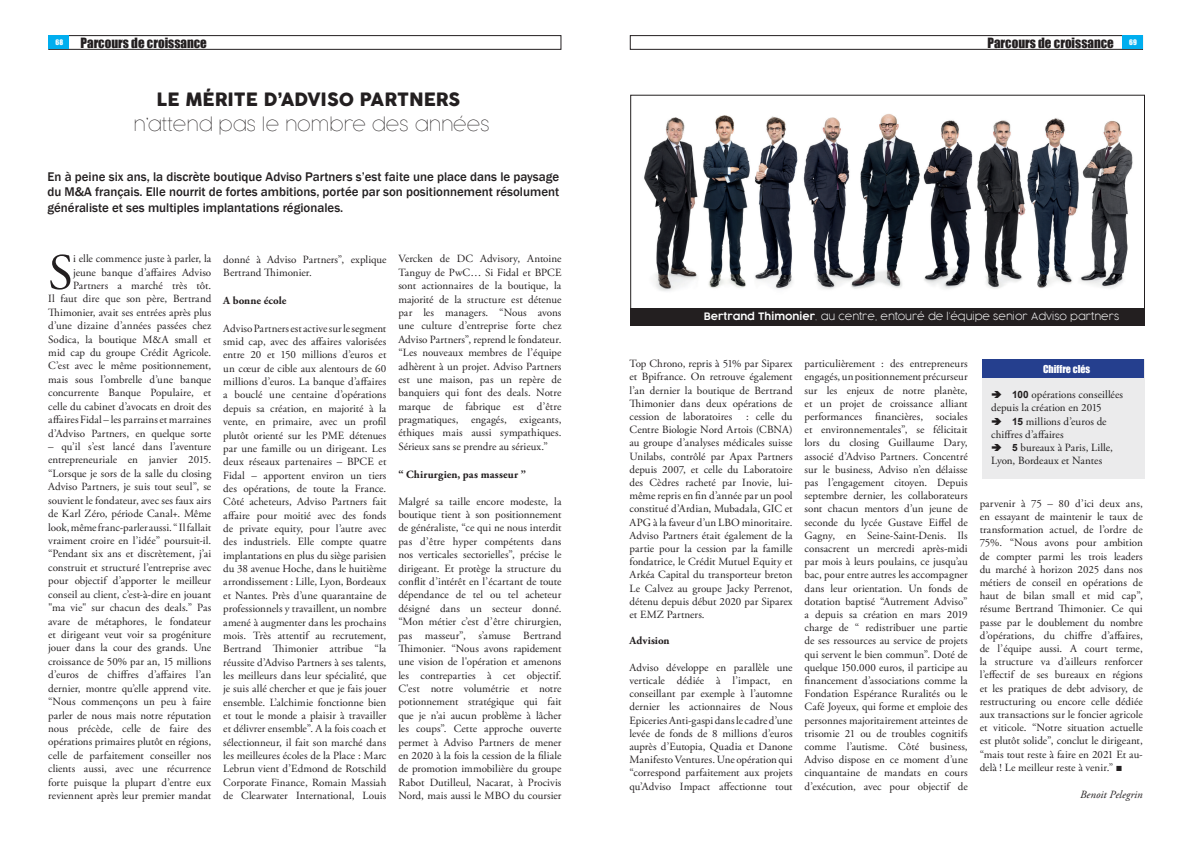
<style>
.page{position:relative;width:1191px;height:842px;background:#fff}
.page>*{position:absolute;margin:0;border:0;box-sizing:border-box;transform-origin:0 0}
.t1{font:50.8px "Adobe Garamond Pro";color:#231f20}
.t2{font:100 18px "Cocogoose Pro";color:#231f20}
.t3{font:18px "Cocogoose";color:#231f20}
.t4{font:13px "Impact";color:#231f20}
.t5{font:500 12.9px/15.5px "Franklin Gothic";color:#231f20;text-align:justify}
.t6{font:11px/13.4px "Adobe Garamond Pro";color:#231f20;text-align:justify}
.t7{font:700 11px "Adobe Garamond Pro";letter-spacing:.01em;color:#231f20}
.t8{font:italic 11px "Adobe Garamond Pro";letter-spacing:.005em;color:#231f20}
.t9{font:200 10px "COCOGOOSE";color:#fff}
.t10{font:10px "Impact";color:#fff}
.t11{font:7px "Impact";color:#fff}
.s1{font-weight:600}
.s2{font-family:"Cocogoose Pro";font-weight:100}
.s3{font-family:"Arial";font-weight:700;font-size:10px}
.s4{font-family:"Arial"}
</style>
<div class="page">
<div style="left:630px;top:35px;width:512px;height:15px;border:1px solid #231f20"></div>
<div style="left:48px;top:35px;width:513px;height:15px;border:1px solid #231f20"></div>
<div style="left:1121px;top:36px;width:21px;height:13px;background:#00aeef"></div>
<div style="left:48px;top:36px;width:21px;height:13px;background:#00aeef"></div>
<img style="left:644px;top:114px;width:489px;height:177px">
<div style="left:982px;top:359px;width:162px;height:120px;background:#ebebec"></div>
<div style="left:982px;top:359px;width:162px;height:19px;background:#253f8e"></div>
<div style="left:630px;top:308px;width:514px;height:18px;background:#231f20"></div>
<p class="t11" style="left:56px;top:37px;width:9px">68</p>
<p class="t4" style="left:81px;top:32px;width:128px">Parcours de croissance</p>
<p class="t4" style="left:987px;top:32px;width:151px">Parcours de croissance <sup>69</sup></p>
<h2 class="t3" style="left:157px;top:87px;width:305px">LE MÉRITE D’ADVISO PARTNERS</h2>
<h2 class="t2" style="left:133px;top:113px;width:358px">n’attend pas le nombre des années</h2>
<p class="t5" style="left:47px;top:169px;width:513px">En à peine six ans, la discrète boutique Adviso Partners s’est faite une place dans le paysage du M&amp;A français. Elle nourrit de fortes ambitions, portée par son positionnement résolument généraliste et ses multiples implantations régionales.</p>
<h1 class="t1" style="left:48px;top:242px;width:26px">S</h1>
<p class="t6" style="left:48px;top:253px;width:165px;text-align:right">i elle commence juste à parler, la jeune banque d’affaires Adviso Partners a marché très tôt.<br>Il faut dire que son père, Bertrand Thimonier, avait ses entrées après plus d’une dizaine d’années passées chez Sodica, la boutique M&amp;A small et mid cap du groupe Crédit Agricole.<br>C’est avec le même positionnement, mais sous l’ombrelle d’une banque concurrente Banque Populaire, et celle du cabinet d’avocats en droit des affaires Fidal – les parrains et marraines d’Adviso Partners, en quelque sorte</p>
<p class="t6" style="left:48px;top:440px;width:165px">– qu’il s’est lancé dans l’aventure entrepreneuriale en janvier 2015. “Lorsque je sors de la salle du closing Adviso Partners, je suis tout seul”, se souvient le fondateur, avec ses faux airs de Karl Zéro, période Canal+. Même look, même franc-parler aussi. “ Il fallait vraiment croire en l’idée” poursuit-il. “Pendant six ans et discrètement, j’ai construit et structuré l’entreprise avec pour objectif d’apporter le meilleur conseil au client, c’est-à-dire en jouant "ma vie" sur chacun des deals.” Pas avare de métaphores, le fondateur et dirigeant veut voir sa progéniture jouer dans la cour des grands. Une croissance de 50% par an, 15 millions d’euros de chiffres d’affaires l’an dernier, montre qu’elle apprend vite. “Nous commençons un peu à faire parler de nous mais notre réputation nous précède, celle de faire des opérations primaires plutôt en régions, celle de parfaitement conseiller nos clients aussi, avec une récurrence forte puisque la plupart d’entre eux reviennent après leur premier mandat</p>
<p class="t6" style="left:223px;top:253px;width:165px">donné à Adviso Partners”, explique<br>Bertrand Thimonier.</p>
<p class="t7" style="left:223px;top:294px;width:65px">A bonne école</p>
<p class="t6" style="left:223px;top:322px;width:165px">Adviso Partners est active sur le segment smid cap, avec des affaires valorisées entre 20 et 150 millions d’euros et un cœur de cible aux alentours de 60 millions d’euros. La banque d’affaires a bouclé une centaine d’opérations depuis sa création, en majorité à la vente, en primaire, avec un profil plutôt orienté sur les PME détenues par une famille ou un dirigeant. Les deux réseaux partenaires – BPCE et Fidal – apportent environ un tiers des opérations, de toute la France.<br>Côté acheteurs, Adviso Partners fait affaire pour moitié avec des fonds de private equity, pour l’autre avec des industriels. Elle compte quatre implantations en plus du siège parisien du 38 avenue Hoche, dans le huitième arrondissement : Lille, Lyon, Bordeaux et Nantes. Près d’une quarantaine de professionnels y travaillent, un nombre amené à augmenter dans les prochains mois. Très attentif au recrutement, Bertrand Thimonier attribue “la réussite d’Adviso Partners à ses talents, les meilleurs dans leur spécialité, que je suis allé chercher et que je fais jouer ensemble. L’alchimie fonctionne bien et tout le monde a plaisir à travailler et délivrer ensemble”. A la fois coach et sélectionneur, il fait son marché dans les meilleures écoles de la Place : Marc Lebrun vient d’Edmond de Rotschild Corporate Finance, Romain Massiah de Clearwater International, Louis</p>
<p class="t6" style="left:398px;top:253px;width:165px">Vercken de DC Advisory, Antoine Tanguy de PwC… Si Fidal et BPCE sont actionnaires de la boutique, la majorité de la structure est détenue par les managers. “Nous avons une culture d’entreprise forte chez Adviso Partners”, reprend le fondateur. “Les nouveaux membres de l’équipe adhèrent à un projet. Adviso Partners est une maison, pas un repère de banquiers qui font des deals. Notre marque de fabrique est d’être pragmatiques, engagés, exigeants, éthiques mais aussi sympathiques.<br>Sérieux sans se prendre au sérieux.”</p>
<p class="t7" style="left:398px;top:468px;width:129px">“ Chirurgien, pas masseur ”</p>
<p class="t6" style="left:398px;top:495px;width:165px">Malgré sa taille encore modeste, la boutique tient à son positionnement de généraliste, “ce qui ne nous interdit pas d’être hyper compétents dans nos verticales sectorielles”, précise le dirigeant. Et protège la structure du conflit d’intérêt en l’écartant de toute dépendance de tel ou tel acheteur désigné dans un secteur donné. “Mon métier c’est d’être chirurgien, pas masseur”, s’amuse Bertrand Thimonier. “Nous avons rapidement une vision de l'opération et amenons les contreparties à cet objectif.<br>C'est notre volumétrie et notre potionnement stratégique qui fait que je n’ai aucun problème à lâcher les coups”. Cette approche ouverte permet à Adviso Partners de mener en 2020 à la fois la cession de la filiale de promotion immobilière du groupe Rabot Dutilleul, Nacarat, à Procivis Nord, mais aussi le MBO du coursier</p>
<p class="t9" style="left:704px;top:309px;width:417px"><span class="s1">Bertrand Thimonier</span><span class="s2">,</span> au centre, entouré de l’équipe senior Adviso partners</p>
<p class="t6" style="left:629px;top:357px;width:165px">Top Chrono, repris à 51% par Siparex et Bpifrance. On retrouve également l’an dernier la boutique de Bertrand Thimonier dans deux opérations de cession de laboratoires</p>
<p class="t6" style="left:629px;top:410px;width:165px;text-indent:117px">: celle du Centre Biologie Nord Artois (CBNA) au groupe d’analyses médicales suisse Unilabs, contrôlé par Apax Partners depuis 2007, et celle du Laboratoire des Cèdres racheté par Inovie, lui&shy;même repris en fin d’année par un pool constitué d’Ardian, Mubadala, GIC et APG à la faveur d’un LBO minoritaire.<br>Adviso Partners était également de la partie pour la cession par la famille fondatrice, le Crédit Mutuel Equity et Arkéa Capital du transporteur breton Le Calvez au groupe Jacky Perrenot, détenu depuis début 2020 par Siparex et EMZ Partners.</p>
<p class="t7" style="left:629px;top:635px;width:42px">Advision</p>
<p class="t6" style="left:629px;top:661px;width:165px">Adviso développe en parallèle une verticale dédiée à l’impact, en conseillant par exemple à l’automne dernier les actionnaires de Nous Epiceries Anti-gaspi dans le cadre d’une levée de fonds de 8 millions d’euros auprès d’Eutopia, Quadia et Danone Manifesto Ventures. Une opération qui “correspond parfaitement aux projets qu’Adviso Impact affectionne tout</p>
<p class="t6" style="left:804px;top:357px;width:165px">particulièrement : des entrepreneurs engagés, un positionnement précurseur sur les enjeux de notre planète, et un projet de croissance alliant performances financières, sociales et environnementales”, se félicitait lors du closing Guillaume Dary, associé d’Adviso Partners. Concentré sur le business, Adviso n’en délaisse pas l’engagement citoyen. Depuis septembre dernier, les collaborateurs sont chacun mentors d’un jeune de seconde du lycée Gustave Eiffel de Gagny, en Seine-Saint-Denis. Ils consacrent un mercredi après-midi par mois à leurs poulains, ce jusqu’au bac, pour entre autres les accompagner dans leur orientation. Un fonds de dotation baptisé “Autrement Adviso” a depuis sa création en mars 2019 charge de “ redistribuer une partie de ses ressources au service de projets qui servent le bien commun”. Doté de quelque 150.000 euros, il participe au financement d’associations comme la Fondation Espérance Ruralités ou le Café Joyeux, qui forme et emploie des personnes majoritairement atteintes de trisomie 21 ou de troubles cognitifs comme l’autisme. Côté business, Adviso dispose en ce moment d’une cinquantaine de mandats en cours d’exécution, avec pour objectif de</p>
<p class="t10" style="left:1043px;top:361px;width:49px">Chiffre clés</p>
<p class="t6" style="left:991px;top:389px;width:133px;text-indent:21px"><span class="s3">100</span> opérations conseillées depuis la création en 2015</p>
<p class="t6" style="left:991px;top:415px;width:117px;text-indent:21px"><span class="s3">15</span> millions d’euros de chiffres d’affaires</p>
<p class="t6" style="left:991px;top:441px;width:123px;text-indent:21px"><span class="s3">5</span> bureaux à Paris, Lille,<br>Lyon, Bordeaux et Nantes</p>
<p class="t6" style="left:979px;top:497px;width:165px">parvenir à 75 – 80 d’ici deux ans, en essayant de maintenir le taux de transformation actuel, de l’ordre de 75%. “Nous avons pour ambition de compter parmi les trois leaders du marché à horizon 2025 dans nos métiers de conseil en opérations de haut de bilan small et mid cap”, résume Bertrand Thimonier. Ce qui passe par le doublement du nombre d’opérations, du chiffre d’affaires, de l’équipe aussi. A court terme, la structure va d’ailleurs renforcer l’effectif de ses bureaux en régions et les pratiques de debt advisory, de restructuring ou encore celle dédiée aux transactions sur le foncier agricole et viticole. “Notre situation actuelle est plutôt solide”, conclut le dirigeant, “mais tout reste à faire en 2021 Et au&shy;delà ! Le meilleur reste à venir.” <span class="s4">■</span></p>
<p class="t8" style="left:1080px;top:788px;width:64px">Benoit Pelegrin</p>
</div>
